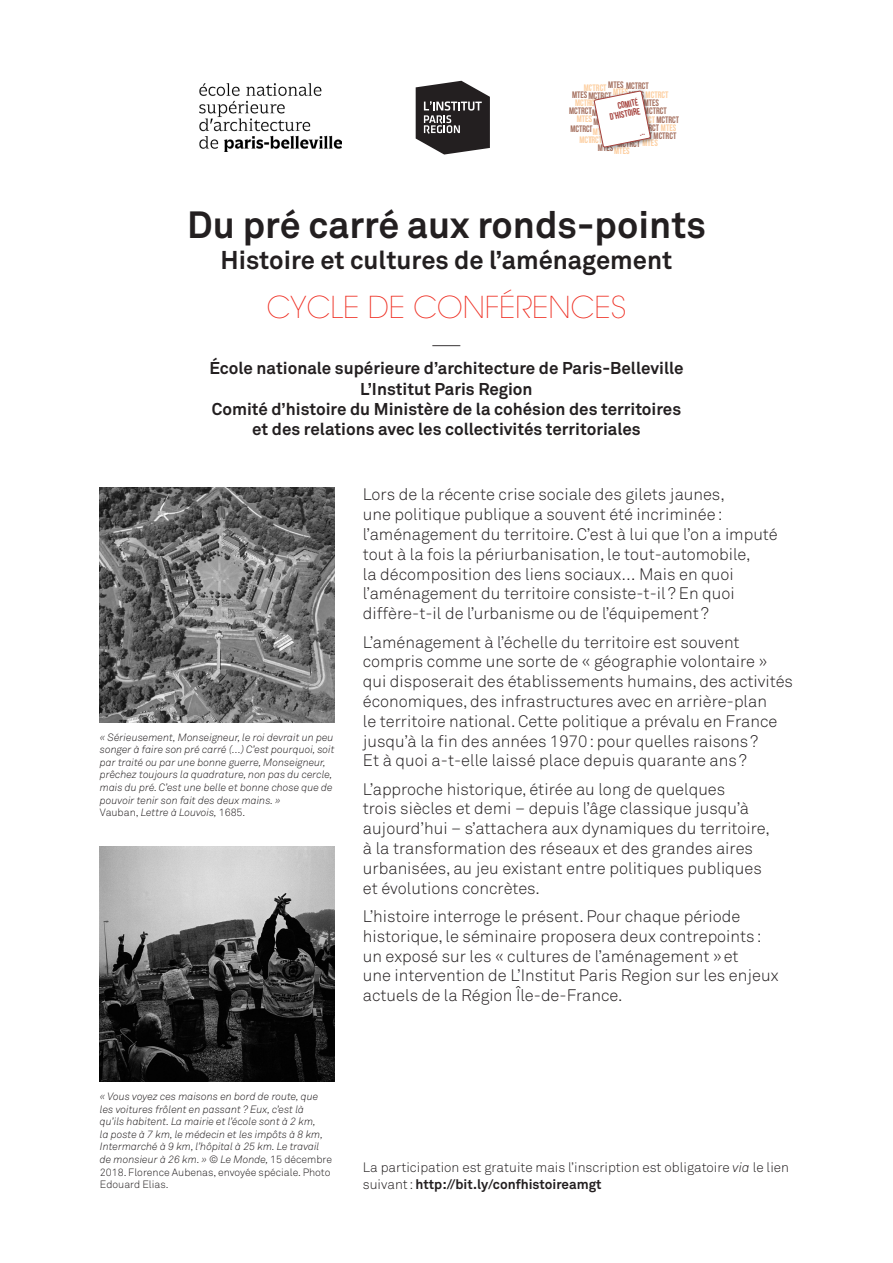
<style>
.page{position:relative;width:893px;height:1263px;background:#fff}
.page>*{position:absolute;margin:0;border:0;box-sizing:border-box;transform-origin:0 0}
.t1{font:700 37.5px "Akkurat Pro";color:#231f20}
.t2{font:200 30px "Avant Garde";color:#ee2e22}
.t3{font:200 30px "Avant Garde";color:#231f20}
.t4{font:700 25.5px "Akkurat Pro";color:#231f20}
.t5{font:700 16.95px/20.4px "Akkurat Pro";color:#231f20;text-align:center}
.t6{font:16.5px/19.8px "Akkurat Light Pro";color:#231f20}
.t7{font:13.5px "Akkurat Light Pro";color:#231f20}
.t8{font:700 13.5px "Akkurat Pro";color:#231f20}
.t9{font:italic 10.5px/12.6px "Akkurat Light Pro";color:#231f20}
.t10{font:9.45px/8.1px "Bebas Neue";color:#a67261}
.t11{font:9.45px "Bebas Neue";color:#fdcfa1}
.t12{font:9.45px/9.1px "Bebas Neue";color:#a5423d;text-align:right}
.s1{color:#fdcfa1}
.s2{font-style:normal}
.s3{font-style:italic}
.s4{font-family:"Akkurat Light Pro";font-weight:400}
</style>
<div class="page">
<img style="left:100px;top:487px;width:235px;height:235px">
<img style="left:100px;top:847px;width:235px;height:235px">
<img style="left:602px;top:89px;width:52px;height:62px">
<img style="left:200px;top:83px;width:142px;height:68px">
<svg style="left:416px;top:81px;width:74px;height:74px"></svg>
<svg style="left:593px;top:90px;width:58px;height:58px"></svg>
<p class="t10" style="left:608px;top:81px;width:42px">MTES MCTRCT</p>
<p class="t11" style="left:613px;top:87px;width:17px">MTES</p>
<p class="t11" style="left:584px;top:82px;width:24px">MCTRCT</p>
<p class="t11" style="left:593px;top:126px;width:17px">MTES</p>
<p class="t10" style="left:603px;top:90px;width:67px;text-indent:26px">MTES <span class="s1">MCTRCT<br></span>MTES MCTRCTMTES</p>
<p class="t10" style="left:572px;top:91px;width:41px">MTESMCTRCT</p>
<p class="t12" style="left:607px;top:103px;width:32px;rotate:-12deg">comité d'Histoire</p>
<p class="t11" style="left:575px;top:97px;width:24px">MCTRCT</p>
<p class="t10" style="left:569px;top:107px;width:24px">MCTRCT</p>
<p class="t10" style="left:644px;top:107px;width:24px">MCTRCT</p>
<p class="t10" style="left:598px;top:143px;width:17px">MTES</p>
<p class="t10" style="left:577px;top:115px;width:104px"><span class="s1">MTES</span> MTESMCTRCTMTES <span class="s1">MCT</span> MCTRCT</p>
<p class="t10" style="left:617px;top:139px;width:42px">MCTRCT <span class="s1">MTES</span></p>
<p class="t10" style="left:617px;top:123px;width:61px;text-align:right">MTES MCTRCT <span class="s1">MTES<br></span>MCTRCTMCTRCT</p>
<p class="t10" style="left:570px;top:124px;width:24px">MCTRCT</p>
<p class="t11" style="left:579px;top:134px;width:24px">MCTRCT</p>
<p class="t11" style="left:614px;top:146px;width:17px">MTES</p>
<h1 class="t1" style="left:187px;top:202px;width:520px">Du pré carré aux ronds-points</h1>
<h3 class="t4" style="left:221px;top:244px;width:453px">Histoire et cultures de l’aménagement</h3>
<h2 class="t2" style="left:267px;top:289px;width:361px">CYCLE DE CONFÉRENCES</h2>
<h2 class="t3" style="left:431px;top:325px;width:31px">—</h2>
<p class="t5" style="left:209px;top:358px;width:476px">École nationale supérieure d’architecture de Paris-Belleville L’Institut Paris Region<br>Comité d’histoire du Ministère de la cohésion des territoires et des relations avec les collectivités territoriales</p>
<p class="t9" style="left:100px;top:731px;width:236px">« Sérieusement, Monseigneur, le roi devrait un peu songer à faire son pré carré (…) C’est pourquoi, soit par traité ou par une bonne guerre, Monseigneur, prêchez toujours la quadrature, non pas du cercle, mais du pré. C’est une belle et bonne chose que de pouvoir tenir son fait des deux mains. »<br><span class="s2">Vauban,</span> Lettre à Louvois, <span class="s2">1685.</span></p>
<p class="t6" style="left:363px;top:485px;width:416px">Lors de la récente crise sociale des gilets jaunes,<br>une politique publique a souvent été incriminée: l’aménagement du territoire. C’est à lui que l’on a imputé tout à la fois la périurbanisation, le tout-automobile,<br>la décomposition des liens sociaux… Mais en quoi l’aménagement du territoire consiste-t-il ? En quoi diffère-t-il de l’urbanisme ou de l’équipement ?</p>
<p class="t6" style="left:363px;top:632px;width:432px">L’aménagement à l’échelle du territoire est souvent compris comme une sorte de « géographie volontaire » qui disposerait des établissements humains, des activités économiques, des infrastructures avec en arrière-plan<br>le territoire national. Cette politique a prévalu en France jusqu’à la fin des années 1970: pour quelles raisons?<br>Et à quoi a-t-elle laissé place depuis quarante ans?</p>
<p class="t6" style="left:363px;top:779px;width:409px">L’approche historique, étirée au long de quelques<br>trois siècles et demi – depuis l’âge classique jusqu’à aujourd’hui – s’attachera aux dynamiques du territoire, à la transformation des réseaux et des grandes aires urbanisées, au jeu existant entre politiques publiques et évolutions concrètes.</p>
<p class="t6" style="left:363px;top:906px;width:417px">L’histoire interroge le présent. Pour chaque période historique, le séminaire proposera deux contrepoints: un exposé sur les « cultures de l’aménagement »et<br>une intervention de L’Institut Paris Region sur les enjeux actuels de la Région Île-de-France.</p>
<p class="t9" style="left:100px;top:1090px;width:234px">« Vous voyez ces maisons en bord de route, que les voitures frôlent en passant ? Eux, c’est là<br>qu’ils habitent. La mairie et l’école sont à 2 km,<br>la poste à 7 km, le médecin et les impôts à 8 km, Intermarché à 9 km, l’hôpital à 25 km. Le travail de monsieur à 26 km. » © Le Monde, <span class="s2">15 décembre 2018. Florence Aubenas, envoyée spéciale. Photo Edouard Elias.</span></p>
<p class="t7" style="left:363px;top:1159px;width:428px">La participation est gratuite mais l’inscription est obligatoire <span class="s3">via</span> le lien</p>
<p class="t8" style="left:363px;top:1175px;width:240px"><span class="s4">suivant:</span> http://bit.ly/confhistoireamgt</p>
</div>
